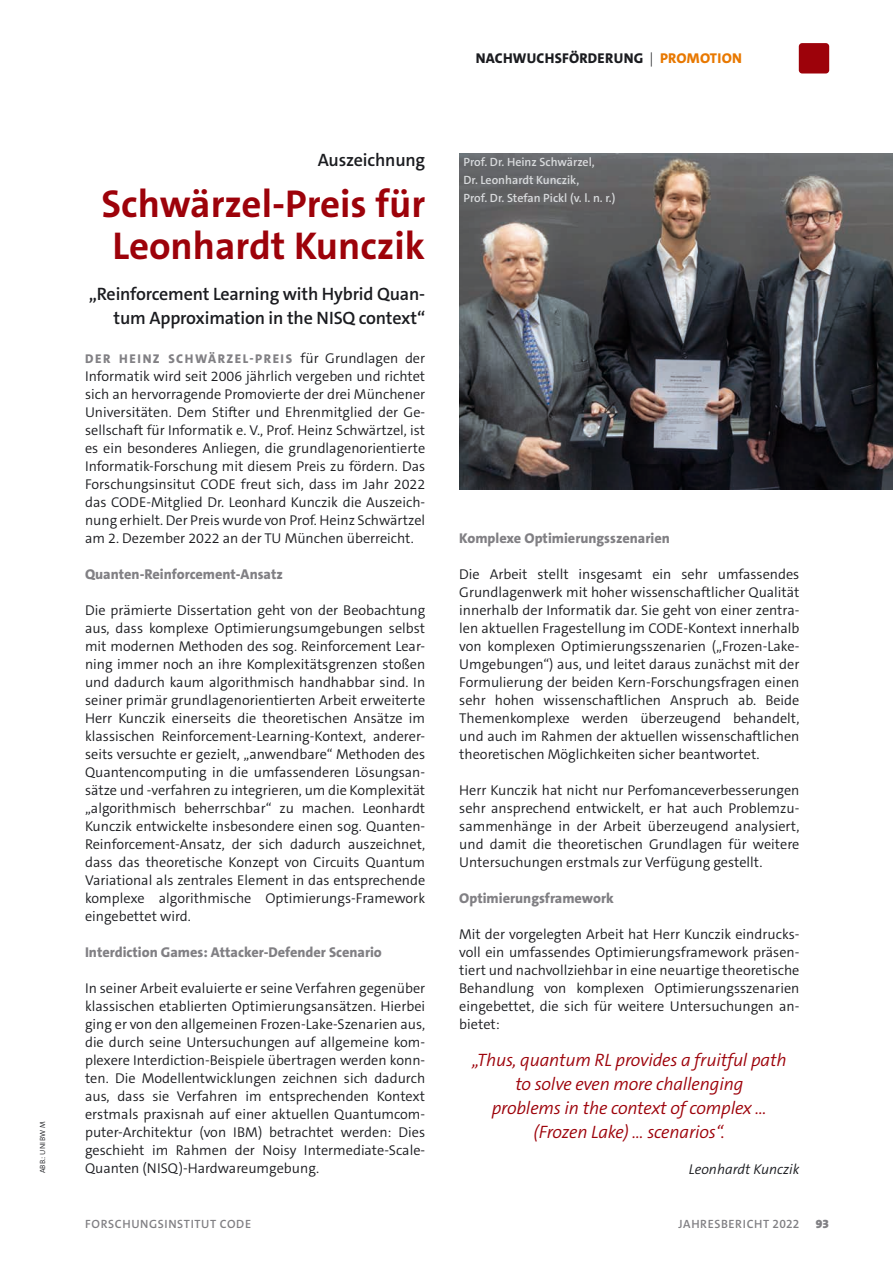
<style>
.page{position:relative;width:893px;height:1263px;background:#fff}
.page>*{position:absolute;margin:0;border:0;box-sizing:border-box;transform-origin:0 0}
.t1{font:700 39px/42px "The Sans C5";color:#9d020a}
.t2{font:italic 300 18px/24px "The Sans C5";letter-spacing:-.01em;color:#9d020a;text-align:center}
.t3{font:600 18px/24px "The Sans C5";letter-spacing:-.01em;color:#1b1c20;text-align:right}
.t4{font:300 14.25px/18px "The Sans C5";color:#1b1c20;text-align:justify}
.t5{font:800 14.25px "The Sans C5";color:#818084}
.t6{font:800 14.25px "The Sans C5";letter-spacing:.02em;color:#1b1c20}
.t7{font:italic 300 14.25px "The Sans C5";color:#1b1c20}
.t8{font:800 12.75px "The Sans C5";letter-spacing:.12em;color:#818084}
.t9{font:600 12px/18px "The Sans C5";color:#d8dadc}
.t10{font:600 12px "The Sans C5";letter-spacing:.05em;color:#818084}
.t11{font:900 12px "The Sans C5";color:#818084}
.t12{font:300 7.5px "The Sans C5";letter-spacing:.03em;color:#1b1c20}
.s1{font-weight:300}
.s2{color:#e87800}
.s3{font-weight:300;font-size:14.25px;color:#1b1c20}
</style>
<div class="page">
<img style="left:459px;top:153px;width:434px;height:336px">
<div style="left:799px;top:43px;width:30px;height:31px;background:#9d020a;border-radius:3px"></div>
<p class="t12" style="left:38px;top:1173px;width:53px;rotate:-90deg">ABB.: UNIBW M</p>
<p class="t6" style="left:476px;top:49px;width:268px">NACHWUCHSFÖRDERUNG <span class="s1">|</span> <span class="s2">PROMOTION</span></p>
<p class="t3" style="left:318px;top:148px;width:109px">Auszeichnung</p>
<h1 class="t1" style="left:102px;top:183px;width:325px">Schwärzel-Preis für<br>Leonhardt Kunczik</h1>
<p class="t3" style="left:89px;top:282px;width:338px">„Reinforcement Learning with Hybrid Quan&shy;tum Approximation in the NISQ context“</p>
<p class="t8" style="left:85px;top:351px;width:342px">DER HEINZ SCHWÄRZEL-PREIS <span class="s3">für Grundlagen der</span></p>
<p class="t4" style="left:85px;top:368px;width:342px">Informatik wird seit 2006 jährlich vergeben und richtet sich an hervorragende Promovierte der drei Münchener Universitäten. Dem Stifter und Ehrenmitglied der Ge&shy;sellschaft für Informatik e. V., Prof. Heinz Schwärtzel, ist es ein besonderes Anliegen, die grundlagenorientierte Informatik-Forschung mit diesem Preis zu fördern. Das Forschungsinsitut CODE freut sich, dass im Jahr 2022 das CODE-Mitglied Dr. Leonhard Kunczik die Auszeich&shy;nung erhielt. Der Preis wurde von Prof. Heinz Schwärtzel am 2. Dezember 2022 an der TU München überreicht.</p>
<p class="t5" style="left:85px;top:565px;width:199px">Quanten-Reinforcement-Ansatz</p>
<p class="t4" style="left:85px;top:602px;width:342px">Die prämierte Dissertation geht von der Beobachtung aus, dass komplexe Optimierungsumgebungen selbst mit modernen Methoden des sog. Reinforcement Lear&shy;ning immer noch an ihre Komplexitätsgrenzen stoßen und dadurch kaum algorithmisch handhabbar sind. In seiner primär grundlagenorientierten Arbeit erweiterte Herr Kunczik einerseits die theoretischen Ansätze im klassischen Reinforcement-Learning-Kontext, anderer&shy;seits versuchte er gezielt, „anwendbare“ Methoden des Quantencomputing in die umfassenderen Lösungsan&shy;sätze und -verfahren zu integrieren, um die Komplexität „algorithmisch beherrschbar“ zu machen. Leonhardt Kunczik entwickelte insbesondere einen sog. Quanten-Reinforcement-Ansatz, der sich dadurch auszeichnet, dass das theoretische Konzept von Circuits Quantum Variational als zentrales Element in das entsprechende komplexe algorithmische Optimierungs-Framework eingebettet wird.</p>
<p class="t5" style="left:85px;top:943px;width:298px">Interdiction Games: Attacker-Defender Scenario</p>
<p class="t4" style="left:85px;top:980px;width:342px">In seiner Arbeit evaluierte er seine Verfahren gegenüber klassischen etablierten Optimierungsansätzen. Hierbei ging er von den allgemeinen Frozen-Lake-Szenarien aus, die durch seine Untersuchungen auf allgemeine kom&shy;plexere Interdiction-Beispiele übertragen werden konn&shy;ten. Die Modellentwicklungen zeichnen sich dadurch aus, dass sie Verfahren im entsprechenden Kontext erstmals praxisnah auf einer aktuellen Quantumcom&shy;puter-Architektur (von IBM) betrachtet werden: Dies geschieht im Rahmen der Noisy Intermediate-Scale-Quanten (NISQ)-Hardwareumgebung.</p>
<p class="t9" style="left:463px;top:153px;width:153px">Prof. Dr. Heinz Schwärzel,<br>Dr. Leonhardt Kunczik,<br>Prof. Dr. Stefan Pickl (v. l. n. r.)</p>
<p class="t5" style="left:459px;top:529px;width:212px">Komplexe Optimierungsszenarien</p>
<p class="t4" style="left:459px;top:566px;width:342px">Die Arbeit stellt insgesamt ein sehr umfassendes Grundlagenwerk mit hoher wissenschaftlicher Qualität innerhalb der Informatik dar. Sie geht von einer zentra&shy;len aktuellen Fragestellung im CODE-Kontext innerhalb von komplexen Optimierungsszenarien („Frozen-Lake-Umgebungen“) aus, und leitet daraus zunächst mit der Formulierung der beiden Kern-Forschungsfragen einen sehr hohen wissenschaftlichen Anspruch ab. Beide Themenkomplexe werden überzeugend behandelt, und auch im Rahmen der aktuellen wissenschaftlichen theoretischen Möglichkeiten sicher beantwortet.</p>
<p class="t4" style="left:459px;top:782px;width:342px">Herr Kunczik hat nicht nur Perfomanceverbesserungen sehr ansprechend entwickelt, er hat auch Problemzu&shy;sammenhänge in der Arbeit überzeugend analysiert, und damit die theoretischen Grundlagen für weitere Untersuchungen erstmals zur Verfügung gestellt.</p>
<p class="t5" style="left:459px;top:889px;width:156px">Optimierungsframework</p>
<p class="t4" style="left:459px;top:926px;width:342px">Mit der vorgelegten Arbeit hat Herr Kunczik eindrucks&shy;voll ein umfassendes Optimierungsframework präsen&shy;tiert und nachvollziehbar in eine neuartige theoretische Behandlung von komplexen Optimierungsszenarien eingebettet, die sich für weitere Untersuchungen an&shy;bietet:</p>
<p class="t2" style="left:472px;top:1048px;width:316px">„Thus, quantum RL provides a fruitful path to solve even more challenging<br>problems in the context of complex … (Frozen Lake) … scenarios“.</p>
<p class="t7" style="left:689px;top:1159px;width:112px">Leonhardt Kunczik</p>
<p class="t10" style="left:85px;top:1216px;width:168px">FORSCHUNGSINSTITUT CODE</p>
<p class="t10" style="left:679px;top:1216px;width:122px">JAHRESBERICHT 2022</p>
<p class="t11" style="left:816px;top:1216px;width:15px">93</p>
</div>
